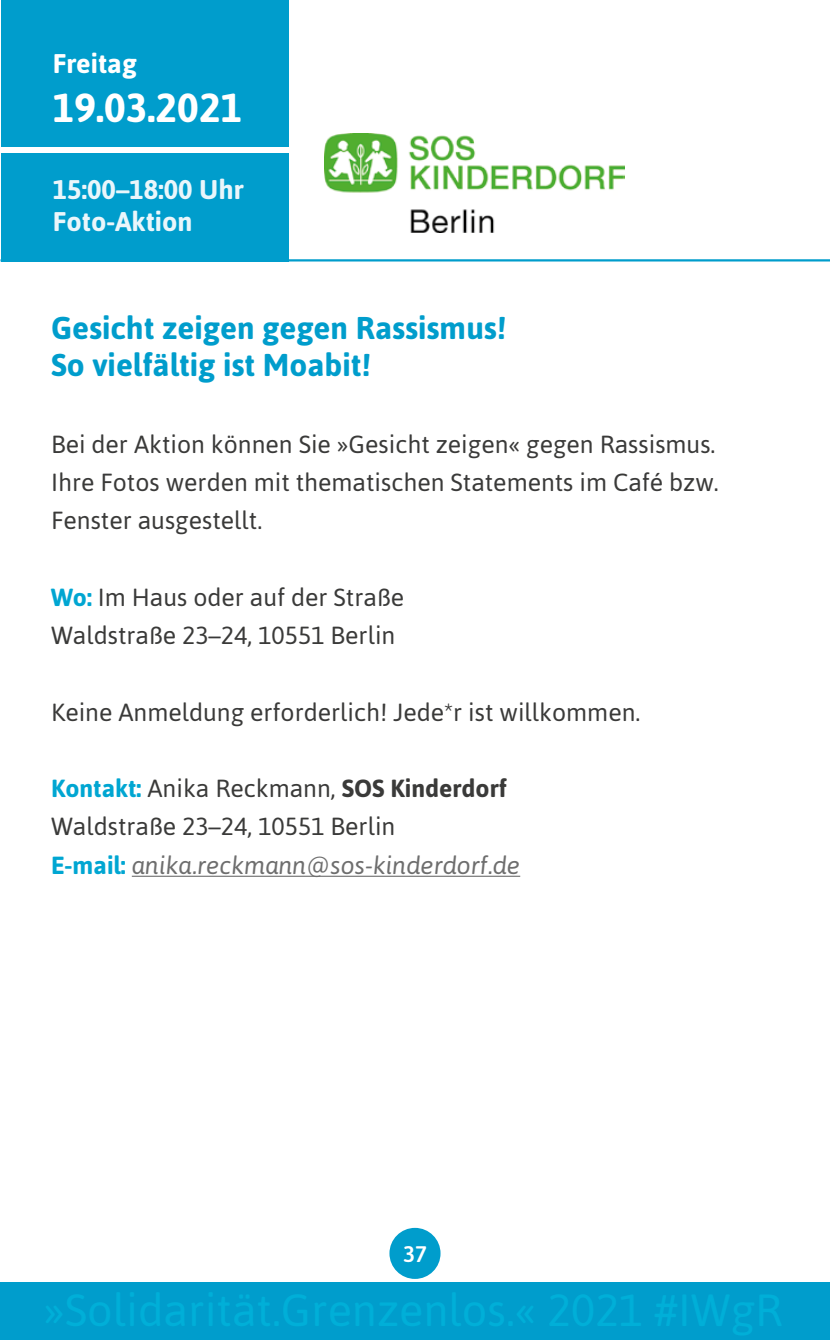
<style>
.page{position:relative;width:830px;height:1340px;background:#fff}
.page>*{position:absolute;margin:0;border:0;box-sizing:border-box;transform-origin:0 0}
.t1{font:700 40.5px "Asap";color:#fff}
.t2{font:700 31.5px/37.8px "Asap";color:#009dcc}
.t3{font:700 27px/32.4px "Asap";color:#eaf6fb}
.t4{font:700 27px "Asap";color:#fff}
.t5{font:24.75px/38.2px "Asap";color:#3a3a39}
.t6{font:500 22.5px "Asap";color:#fff}
.s1{font-weight:700;color:#00a6d2}
.s2{font-weight:700}
.s3{font-style:italic;color:#6e6e6e}
</style>
<div class="page">
<div style="left:390px;top:1228px;width:49px;height:49px;background:#009dcc;border-radius:50%"></div>
<div style="left:389px;top:1227px;width:51px;height:51px;border:2px solid #009dcc;border-radius:50%"></div>
<div style="left:0;top:1282px;width:829px;height:57px;background:#009dcc"></div>
<div style="left:2px;top:153px;width:287px;height:108px;background:#009dcc"></div>
<div style="left:2px;top:0;width:287px;height:147px;background:#009dcc"></div>
<hr style="left:2px;top:259px;width:827px;height:2px;background:#009dcc">
<hr style="left:132px;top:875px;width:388px;height:1px;background:#6e6e6e">
<img style="left:324px;top:133px;width:300px;height:100px">
<p class="t4" style="left:53px;top:46px;width:85px">Freitag</p>
<h1 class="t1" style="left:53px;top:80px;width:191px">19.03.2021</h1>
<p class="t3" style="left:53px;top:172px;width:192px">15:00–18:00 Uhr<br>Foto-Aktion</p>
<p class="t2" style="left:51px;top:307px;width:456px">Gesicht zeigen gegen Rassismus!<br>So vielfältig ist Moabit!</p>
<p class="t5" style="left:51px;top:424px;width:669px">Bei der Aktion können Sie »Gesicht zeigen« gegen Rassismus.<br>Ihre Fotos werden mit thematischen Statements im Café bzw.<br>Fenster ausgestellt.</p>
<p class="t5" style="left:51px;top:577px;width:354px"><span class="s1">Wo:</span> Im Haus oder auf der Straße<br>Waldstraße 23–24, 10551 Berlin</p>
<p class="t5" style="left:51px;top:692px;width:590px">Keine Anmeldung erforderlich! Jede*r ist willkommen.</p>
<p class="t5" style="left:51px;top:768px;width:470px"><span class="s1">Kontakt:</span> Anika Reckmann, <span class="s2">SOS Kinderdorf<br></span>Waldstraße 23–24, 10551 Berlin<br><span class="s1">E-mail:</span> <span class="s3">anika.reckmann@sos-kinderdorf.de</span></p>
<p class="t6" style="left:403px;top:1239px;width:26px">37</p>
</div>
